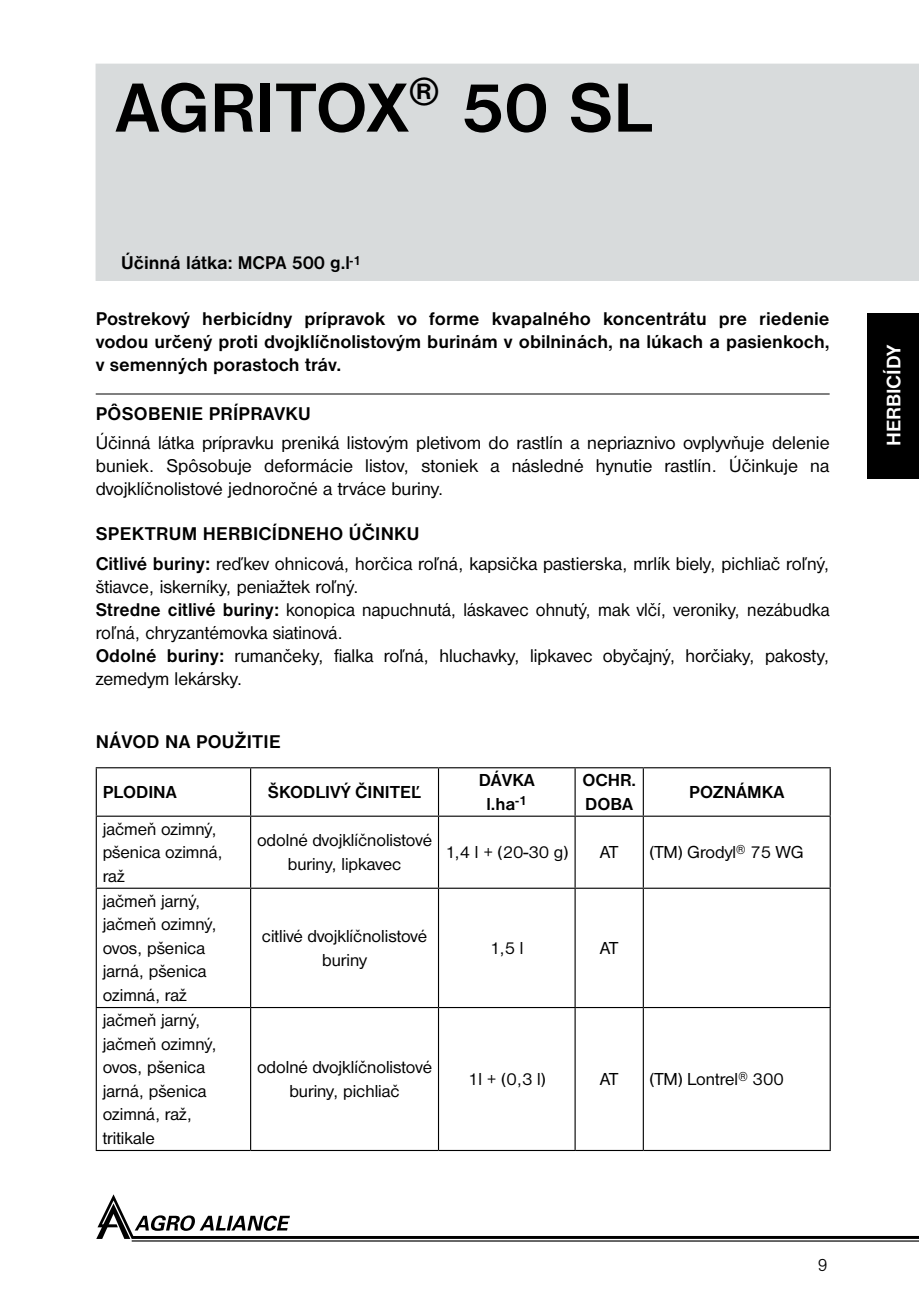
<style>
.page{position:relative;width:919px;height:1308px;background:#fff}
.page>*{position:absolute;margin:0;border:0;box-sizing:border-box;transform-origin:0 0}
.t1{font:700 72px "Nimbus Sans DOT";color:#000}
.t2{font:700 20.25px "Nimbus Sans DOT";color:#fff}
.t3{font:19.12px/22.9px "Nimbus Sans DOT";color:#000}
.t4{font:700 19.12px/22.9px "Nimbus Sans DOT";color:#000;text-align:justify}
.t5{font:18px/23.6px "Nimbus Sans DOT";color:#000}
.t6{font:700 18px/23.6px "Nimbus Sans DOT";color:#000}
.t7{font:18px "Nimbus Sans DOT Ligh";color:#000}
.s1{font-weight:700}
</style>
<div class="page">
<hr style="left:132px;top:1240px;width:786px;height:1px;background:#000">
<svg style="left:96px;top:1194px;width:822px;height:44px"></svg>
<div style="left:96px;top:64px;width:822px;height:217px;background:#d8dbdc"></div>
<hr style="left:96px;top:393px;width:733px;height:1px;background:#000">
<div style="left:867px;top:313px;width:51px;height:165px;background:#000"></div>
<hr style="left:96px;top:816px;width:1px;height:71px;background:#000">
<hr style="left:438px;top:816px;width:1px;height:71px;background:#000">
<hr style="left:96px;top:887px;width:154px;height:1px;background:#000">
<hr style="left:250px;top:887px;width:188px;height:1px;background:#000">
<hr style="left:438px;top:887px;width:137px;height:1px;background:#000">
<hr style="left:575px;top:887px;width:68px;height:1px;background:#000">
<hr style="left:643px;top:887px;width:187px;height:1px;background:#000">
<hr style="left:96px;top:1007px;width:154px;height:1px;background:#000">
<hr style="left:250px;top:1007px;width:188px;height:1px;background:#000">
<hr style="left:438px;top:1007px;width:137px;height:1px;background:#000">
<hr style="left:575px;top:1007px;width:68px;height:1px;background:#000">
<hr style="left:643px;top:1007px;width:187px;height:1px;background:#000">
<hr style="left:96px;top:888px;width:1px;height:119px;background:#000">
<hr style="left:96px;top:1008px;width:1px;height:141px;background:#000">
<hr style="left:250px;top:816px;width:1px;height:71px;background:#000">
<hr style="left:574px;top:816px;width:1px;height:71px;background:#000">
<hr style="left:642px;top:816px;width:1px;height:71px;background:#000">
<hr style="left:829px;top:816px;width:1px;height:71px;background:#000">
<hr style="left:250px;top:888px;width:1px;height:119px;background:#000">
<hr style="left:438px;top:888px;width:1px;height:119px;background:#000">
<hr style="left:574px;top:888px;width:1px;height:119px;background:#000">
<hr style="left:642px;top:888px;width:1px;height:119px;background:#000">
<hr style="left:829px;top:888px;width:1px;height:119px;background:#000">
<hr style="left:250px;top:1008px;width:1px;height:141px;background:#000">
<hr style="left:438px;top:1008px;width:1px;height:141px;background:#000">
<hr style="left:574px;top:1008px;width:1px;height:141px;background:#000">
<hr style="left:642px;top:1008px;width:1px;height:141px;background:#000">
<hr style="left:829px;top:1008px;width:1px;height:141px;background:#000">
<hr style="left:96px;top:767px;width:154px;height:1px;background:#000">
<hr style="left:96px;top:768px;width:1px;height:47px;background:#000">
<hr style="left:250px;top:767px;width:188px;height:1px;background:#000">
<hr style="left:250px;top:768px;width:1px;height:47px;background:#000">
<hr style="left:438px;top:767px;width:137px;height:1px;background:#000">
<hr style="left:438px;top:768px;width:1px;height:47px;background:#000">
<hr style="left:575px;top:767px;width:68px;height:1px;background:#000">
<hr style="left:574px;top:768px;width:1px;height:47px;background:#000">
<hr style="left:643px;top:767px;width:187px;height:1px;background:#000">
<hr style="left:642px;top:768px;width:1px;height:47px;background:#000">
<hr style="left:829px;top:768px;width:1px;height:47px;background:#000">
<hr style="left:96px;top:815px;width:154px;height:1px;background:#000">
<hr style="left:250px;top:815px;width:188px;height:1px;background:#000">
<hr style="left:438px;top:815px;width:137px;height:1px;background:#000">
<hr style="left:575px;top:815px;width:68px;height:1px;background:#000">
<hr style="left:643px;top:815px;width:187px;height:1px;background:#000">
<hr style="left:96px;top:1149px;width:154px;height:2px;background:#000">
<hr style="left:250px;top:1149px;width:188px;height:2px;background:#000">
<hr style="left:438px;top:1149px;width:137px;height:2px;background:#000">
<hr style="left:575px;top:1149px;width:68px;height:2px;background:#000">
<hr style="left:643px;top:1149px;width:187px;height:2px;background:#000">
<h1 class="t1" style="left:115px;top:67px;width:43px">AGRITO</h1>
<h1 class="t1" style="left:366px;top:67px;width:288px">X<sup>®</sup> 50 SL</h1>
<p class="t4" style="left:121px;top:251px;width:241px">Účinná látka: MCPA 500 g.l<sup>-1</sup></p>
<p class="t4" style="left:96px;top:308px;width:735px">Postrekový herbicídny prípravok vo forme kvapalného koncentrátu pre riedenie vodou určený proti dvojklíčnolistovým burinám v obilninách, na lúkach a pasienkoch, v semenných porastoch tráv.</p>
<p class="t4" style="left:96px;top:402px;width:39px">PÔSOBENIE</p>
<p class="t4" style="left:209px;top:402px;width:55px">PRÍPRAVKU</p>
<p class="t3" style="left:96px;top:431px;width:735px;text-align:justify">Účinná látka prípravku preniká listovým pletivom do rastlín a nepriaznivo ovplyvňuje delenie buniek. Spôsobuje deformácie listov, stoniek a následné hynutie rastlín. Účinkuje na dvojklíčnolistové jednoročné a trváce buriny.</p>
<p class="t3" style="left:96px;top:518px;width:735px;line-height:30.4px"><span class="s1">Spektrum herbicídneho účinku<br>Citlivé buriny:</span> reďkev ohnicová, horčica roľná, kapsička pastierska, mrlík biely, pichliač roľný,</p>
<p class="t3" style="left:96px;top:575px;width:735px">štiavce, iskerníky, peniažtek roľný.<br><span class="s1">Stredne citlivé buriny:</span> konopica napuchnutá, láskavec ohnutý, mak vlčí, veroniky, nezábudka roľná, chryzantémovka siatinová.<br><span class="s1">Odolné buriny:</span> rumančeky, fialka roľná, hluchavky, lipkavec obyčajný, horčiaky, pakosty, zemedym lekársky.</p>
<p class="t4" style="left:96px;top:730px;width:14px">NÁVOD</p>
<p class="t4" style="left:165px;top:730px;width:54px">NA POUŽITIE</p>
<p class="t6" style="left:103px;top:780px;width:33px">PLODINA</p>
<p class="t6" style="left:268px;top:780px;width:24px">ŠKOD</p>
<p class="t6" style="left:315px;top:780px;width:62px">LIVÝ ČINITE</p>
<p class="t6" style="left:411px;top:780px;width:11px">Ľ</p>
<p class="t6" style="left:486px;top:768px;width:42px;text-indent:-8px">DÁVKA l.ha<sup>-1</sup></p>
<p class="t6" style="left:582px;top:768px;width:16px">OCHR.<br>DOBA</p>
<p class="t6" style="left:689px;top:780px;width:24px">POZNÁMKA</p>
<p class="t5" style="left:103px;top:817px;width:122px">jačmeň ozimný, pšenica ozimná, raž</p>
<p class="t5" style="left:257px;top:828px;width:177px;text-align:center">odolné dvojklíčnolistové buriny, lipkavec</p>
<p class="t5" style="left:445px;top:840px;width:124px">1,4 l + (20-30 g)</p>
<p class="t5" style="left:600px;top:840px;width:20px">AT</p>
<p class="t5" style="left:649px;top:840px;width:155px">(TM) Grodyl<sup>®</sup> 75 WG</p>
<p class="t5" style="left:103px;top:889px;width:116px">jačmeň jarný, jačmeň ozimný, ovos, pšenica jarná, pšenica ozimná, raž</p>
<p class="t5" style="left:262px;top:924px;width:167px;text-align:center">citlivé dvojklíčnolistové buriny</p>
<p class="t5" style="left:490px;top:936px;width:34px">1,5 l</p>
<p class="t5" style="left:600px;top:936px;width:20px">AT</p>
<p class="t5" style="left:103px;top:1008px;width:116px">jačmeň jarný, jačmeň ozimný, ovos, pšenica jarná, pšenica ozimná, raž, tritikale</p>
<p class="t5" style="left:257px;top:1055px;width:177px;text-align:center">odolné dvojklíčnolistové buriny, pichliač</p>
<p class="t5" style="left:468px;top:1067px;width:79px">1l + (0,3 l)</p>
<p class="t5" style="left:600px;top:1067px;width:20px">AT</p>
<p class="t5" style="left:649px;top:1067px;width:136px">(TM) Lontrel<sup>®</sup> 300</p>
<p class="t7" style="left:817px;top:1255px;width:11px">9</p>
<p class="t2" style="left:882px;top:446px;width:102px;rotate:-90deg">HERBICÍDY</p>
</div>
